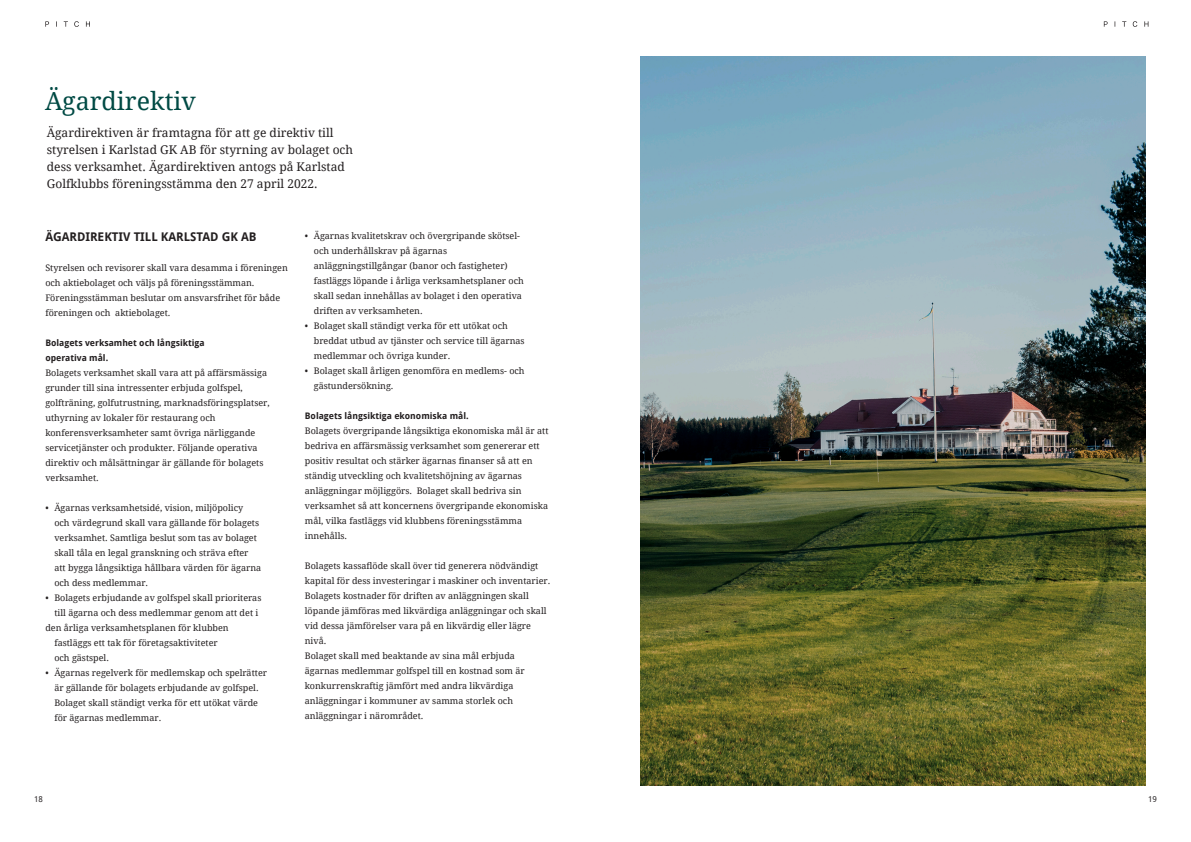
<style>
.page{position:relative;width:1191px;height:842px;background:#fff}
.page>*{position:absolute;margin:0;border:0;box-sizing:border-box;transform-origin:0 0}
.t1{font:25px "Droid Serif";color:#004a44}
.t2{font:12px/17px "Droid Serif";color:#231f20}
.t3{font:700 12px "Droid Sans";color:#231f20}
.t4{font:9px/15px "Droid Serif";color:#231f20}
.t5{font:700 9px/15px "Droid Sans";color:#231f20}
.t6{font:8px "Droid Sans";color:#231f20}
</style>
<div class="page">
<svg style="left:45px;top:21px;width:45px;height:6px"></svg>
<svg style="left:1103px;top:21px;width:45px;height:6px"></svg>
<img style="left:641px;top:57px;width:504px;height:728px">
<h1 class="t1" style="left:45px;top:84px;width:152px">Ägardirektiv</h1>
<h2 class="t2" style="left:47px;top:124px;width:308px">Ägardirektiven är framtagna för att ge direktiv till styrelsen i Karlstad GK AB för styrning av bolaget och dess verksamhet. Ägardirektiven antogs på Karlstad Golfklubbs föreningsstämma den 27 april 2022.</h2>
<h2 class="t3" style="left:45px;top:228px;width:213px">ÄGARDIREKTIV TILL KARLSTAD GK AB</h2>
<p class="t4" style="left:45px;top:260px;width:244px">Styrelsen och revisorer skall vara desamma i föreningen och aktiebolaget och väljs på föreningsstämman.<br>Föreningsstämman beslutar om ansvarsfrihet för både föreningen och aktiebolaget.</p>
<p class="t5" style="left:45px;top:335px;width:161px">Bolagets verksamhet och långsiktiga operativa mål.</p>
<p class="t4" style="left:45px;top:365px;width:226px">Bolagets verksamhet skall vara att på affärsmässiga grunder till sina intressenter erbjuda golfspel, golfträning, golfutrustning, marknadsföringsplatser, uthyrning av lokaler för restaurang och konferensverksamheter samt övriga närliggande servicetjänster och produkter. Följande operativa direktiv och målsättningar är gällande för bolagets verksamhet.</p>
<p class="t4" style="left:54px;top:500px;width:208px;text-indent:-9px">• Ägarnas verksamhetsidé, vision, miljöpolicy<br>och värdegrund skall vara gällande för bolagets verksamhet. Samtliga beslut som tas av bolaget skall tåla en legal granskning och sträva efter att bygga långsiktiga hållbara värden för ägarna och dess medlemmar.</p>
<p class="t4" style="left:45px;top:590px;width:217px">• Bolagets erbjudande av golfspel skall prioriteras</p>
<p class="t4" style="left:54px;top:605px;width:205px">till ägarna och dess medlemmar genom att det i</p>
<p class="t4" style="left:45px;top:620px;width:185px">den årliga verksamhetsplanen för klubben</p>
<p class="t4" style="left:54px;top:635px;width:165px">fastläggs ett tak för företagsaktiviteter</p>
<p class="t4" style="left:54px;top:650px;width:56px">och gästspel.</p>
<p class="t4" style="left:54px;top:665px;width:214px;text-indent:-9px">• Ägarnas regelverk för medlemskap och spelrätter är gällande för bolagets erbjudande av golfspel.<br>Bolaget skall ständigt verka för ett utökat värde för ägarnas medlemmar.</p>
<p class="t4" style="left:314px;top:228px;width:211px;text-indent:-9px">• Ägarnas kvalitetskrav och övergripande skötsel&shy;och underhållskrav på ägarnas anläggningstillgångar (banor och fastigheter) fastläggs löpande i årliga verksamhetsplaner och skall sedan innehållas av bolaget i den operativa driften av verksamheten.</p>
<p class="t4" style="left:314px;top:318px;width:212px;text-indent:-9px">• Bolaget skall ständigt verka för ett utökat och breddat utbud av tjänster och service till ägarnas medlemmar och övriga kunder.</p>
<p class="t4" style="left:314px;top:363px;width:212px;text-indent:-9px">• Bolaget skall årligen genomföra en medlems- och gästundersökning.</p>
<p class="t5" style="left:305px;top:408px;width:165px">Bolagets långsiktiga ekonomiska mål.</p>
<p class="t4" style="left:305px;top:423px;width:245px">Bolagets övergripande långsiktiga ekonomiska mål är att bedriva en affärsmässig verksamhet som genererar ett positiv resultat och stärker ägarnas finanser så att en ständig utveckling och kvalitetshöjning av ägarnas anläggningar möjliggörs. Bolaget skall bedriva sin verksamhet så att koncernens övergripande ekonomiska mål, vilka fastläggs vid klubbens föreningsstämma innehålls.</p>
<p class="t4" style="left:305px;top:558px;width:247px">Bolagets kassaflöde skall över tid generera nödvändigt kapital för dess investeringar i maskiner och inventarier.<br>Bolagets kostnader för driften av anläggningen skall löpande jämföras med likvärdiga anläggningar och skall vid dessa jämförelser vara på en likvärdig eller lägre nivå.<br>Bolaget skall med beaktande av sina mål erbjuda ägarnas medlemmar golfspel till en kostnad som är konkurrenskraftig jämfört med andra likvärdiga anläggningar i kommuner av samma storlek och anläggningar i närområdet.</p>
<p class="t6" style="left:34px;top:793px;width:10px">18</p>
<p class="t6" style="left:1148px;top:793px;width:10px">19</p>
</div>
